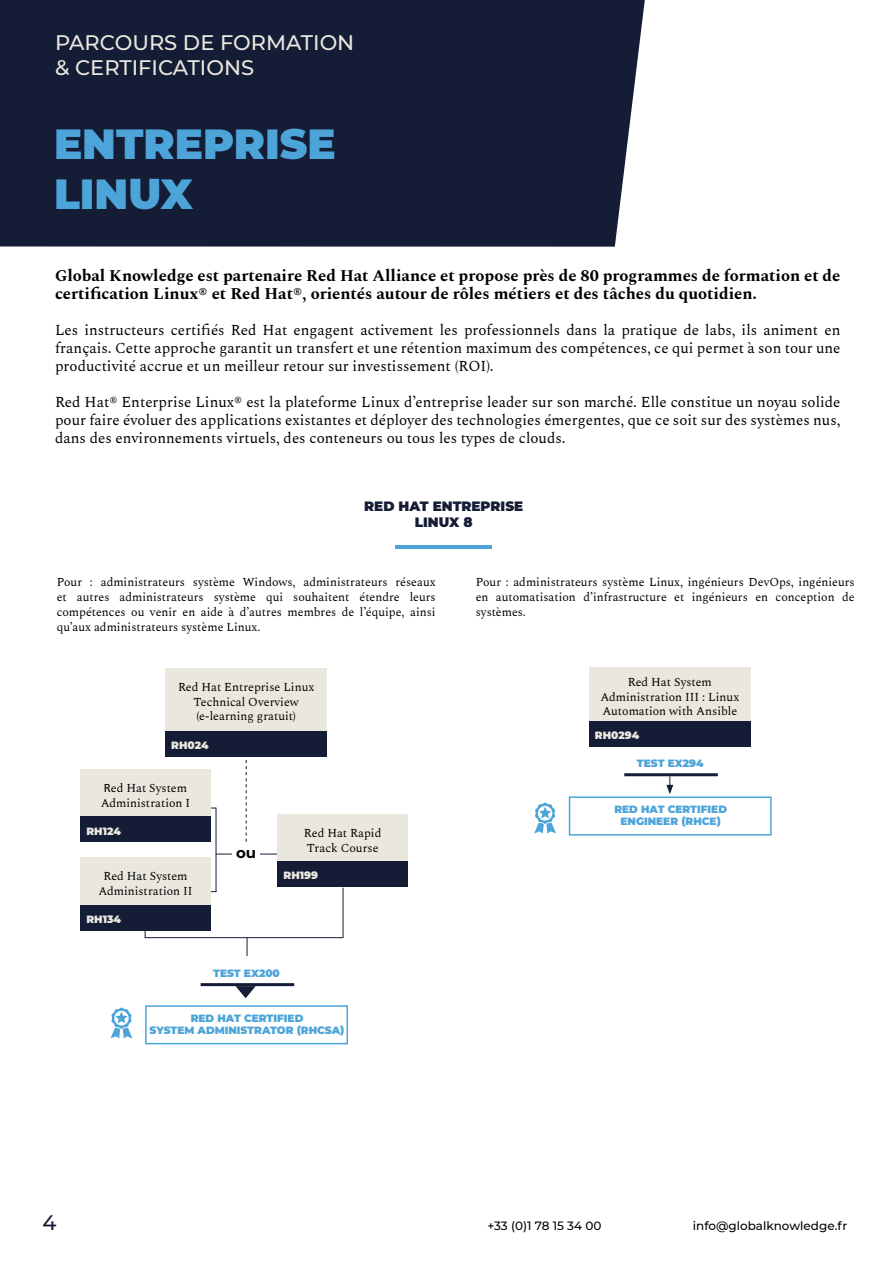
<style>
.page{position:relative;width:893px;height:1263px;background:#fff}
.page>*{position:absolute;margin:0;border:0;box-sizing:border-box;transform-origin:0 0}
.t1{font:900 42px/50.4px "Montserrat";color:#4da4d9}
.t2{font:500 21px/25.2px "Montserrat";color:#eae8de}
.t3{font:500 21px "Montserrat";color:#141c36}
.t4{font:700 16.5px/18px "Spectral";color:#000}
.t5{font:15px/18px "Spectral";color:#000;text-align:justify}
.t6{font:700 15px "Montserrat";color:#000}
.t7{font:900 13.5px/16.2px "Montserrat";color:#141c36;text-align:center}
.t8{font:12px/14.4px "Spectral";color:#000;text-align:justify}
.t9{font:500 12px "Montserrat";color:#000}
.t10{font:900 10.5px/12.6px "Montserrat";color:#4da4d9;text-align:center}
.t11{font:900 10.5px "Montserrat";color:#eae8de}
.s1{font-family:"Carto Gothic Std"}
</style>
<div class="page">
<div style="left:0;top:0;width:645px;height:247px;background:#141c36"></div>
<svg style="left:246px;top:756px;width:1px;height:86px"></svg>
<hr style="left:216px;top:854px;width:62px;height:1px;background:#141c36">
<hr style="left:216px;top:808px;width:1px;height:84px;background:#141c36">
<hr style="left:145px;top:937px;width:198px;height:1px;background:#141c36">
<hr style="left:343px;top:888px;width:1px;height:50px;background:#141c36">
<svg style="left:247px;top:938px;width:1px;height:18px"></svg>
<svg style="left:111px;top:1007px;width:21px;height:31px"></svg>
<svg style="left:534px;top:802px;width:22px;height:31px"></svg>
<div style="left:165px;top:668px;width:162px;height:63px;background:#eae8de"></div>
<div style="left:165px;top:731px;width:162px;height:25px;background:#141c36"></div>
<div style="left:589px;top:668px;width:162px;height:53px;background:#eae8de"></div>
<div style="left:589px;top:721px;width:162px;height:25px;background:#141c36"></div>
<div style="left:80px;top:770px;width:131px;height:47px;background:#eae8de"></div>
<div style="left:80px;top:817px;width:131px;height:25px;background:#141c36"></div>
<div style="left:278px;top:814px;width:130px;height:48px;background:#eae8de"></div>
<div style="left:278px;top:862px;width:130px;height:25px;background:#141c36"></div>
<div style="left:80px;top:858px;width:131px;height:47px;background:#eae8de"></div>
<div style="left:80px;top:905px;width:131px;height:25px;background:#141c36"></div>
<hr style="left:396px;top:545px;width:96px;height:4px;background:#4da4d9">
<div style="left:145px;top:1005px;width:203px;height:39px;border:2px solid #4da4d9"></div>
<div style="left:569px;top:796px;width:203px;height:39px;border:2px solid #4da4d9"></div>
<hr style="left:201px;top:983px;width:93px;height:3px;background:#141c36">
<hr style="left:624px;top:773px;width:94px;height:3px;background:#141c36">
<svg style="left:666px;top:776px;width:7px;height:18px"></svg>
<svg style="left:236px;top:986px;width:20px;height:12px"></svg>
<div style="left:232px;top:843px;width:28px;height:18px;background:#fff"></div>
<h2 class="t2" style="left:55px;top:29px;width:301px">PARCOURS DE FORMATION &amp; CERTIFICATIONS</h2>
<h1 class="t1" style="left:54px;top:116px;width:283px">ENTREPRISE<br>LINUX</h1>
<p class="t4" style="left:55px;top:265px;width:787px">Global Knowledge est partenaire Red Hat Alliance et propose près de 80 programmes de formation et de certification Linux® et Red Hat®, orientés autour de rôles métiers et des tâches du quotidien.</p>
<p class="t5" style="left:55px;top:320px;width:787px">Les instructeurs certifiés Red Hat engagent activement les professionnels dans la pratique de labs, ils animent en français. Cette approche garantit un transfert et une rétention maximum des compétences, ce qui permet à son tour une productivité accrue et un meilleur retour sur investissement (ROI).</p>
<p class="t5" style="left:55px;top:392px;width:787px">Red Hat® Enterprise Linux® est la plateforme Linux d’entreprise leader sur son marché. Elle constitue un noyau solide pour faire évoluer des applications existantes et déployer des technologies émergentes, que ce soit sur des systèmes nus, dans des environnements virtuels, des conteneurs ou tous les types de clouds.</p>
<p class="t7" style="left:364px;top:497px;width:161px">RED HAT ENTREPRISE<br>LINUX 8</p>
<p class="t8" style="left:57px;top:573px;width:380px;line-height:15px">Pour : administrateurs système Windows, administrateurs réseaux et autres administrateurs système qui souhaitent étendre leurs compétences ou venir en aide à d’autres membres de l’équipe, ainsi qu’aux administrateurs système Linux.</p>
<p class="t8" style="left:476px;top:573px;width:380px;line-height:15px">Pour : administrateurs système Linux, ingénieurs DevOps, ingénieurs en automatisation d’infrastructure et ingénieurs en conception de systèmes.</p>
<p class="t8" style="left:178px;top:679px;width:138px;text-align:center">Red Hat Entreprise Linux<br>Technical Overview (e-learning gratuit)</p>
<p class="t11" style="left:171px;top:737px;width:39px">RH024</p>
<p class="t8" style="left:101px;top:780px;width:91px"><span class="s1">R</span>ed Hat System<br>Administration I</p>
<p class="t11" style="left:86px;top:823px;width:36px">RH124</p>
<p class="t8" style="left:304px;top:825px;width:79px">Red Hat Rapid<br>Track Course</p>
<p class="t8" style="left:103px;top:868px;width:86px">Red Hat System</p>
<p class="t11" style="left:284px;top:868px;width:36px">RH199</p>
<p class="t8" style="left:98px;top:883px;width:96px">Administration II</p>
<p class="t11" style="left:86px;top:911px;width:36px">RH134</p>
<p class="t6" style="left:236px;top:841px;width:22px">ou</p>
<p class="t10" style="left:213px;top:966px;width:68px">TEST EX200</p>
<p class="t10" style="left:150px;top:1011px;width:196px">RED HAT CERTIFIED<br>SYSTEM ADMINISTRATOR (RHCSA)</p>
<p class="t8" style="left:600px;top:674px;width:140px;text-align:center">Red Hat System<br>Administration III : Linux<br>Automation with Ansible</p>
<p class="t11" style="left:595px;top:727px;width:46px">RH0294</p>
<p class="t10" style="left:637px;top:756px;width:68px">TEST EX294</p>
<p class="t10" style="left:614px;top:802px;width:114px">RED HAT CERTIFIED<br>ENGINEER (RHCE)</p>
<h2 class="t3" style="left:43px;top:1208px;width:16px">4</h2>
<p class="t9" style="left:487px;top:1217px;width:116px">+33 (0)1 78 15 34 00</p>
<p class="t9" style="left:693px;top:1217px;width:156px">info@globalknowledge.fr</p>
</div>
